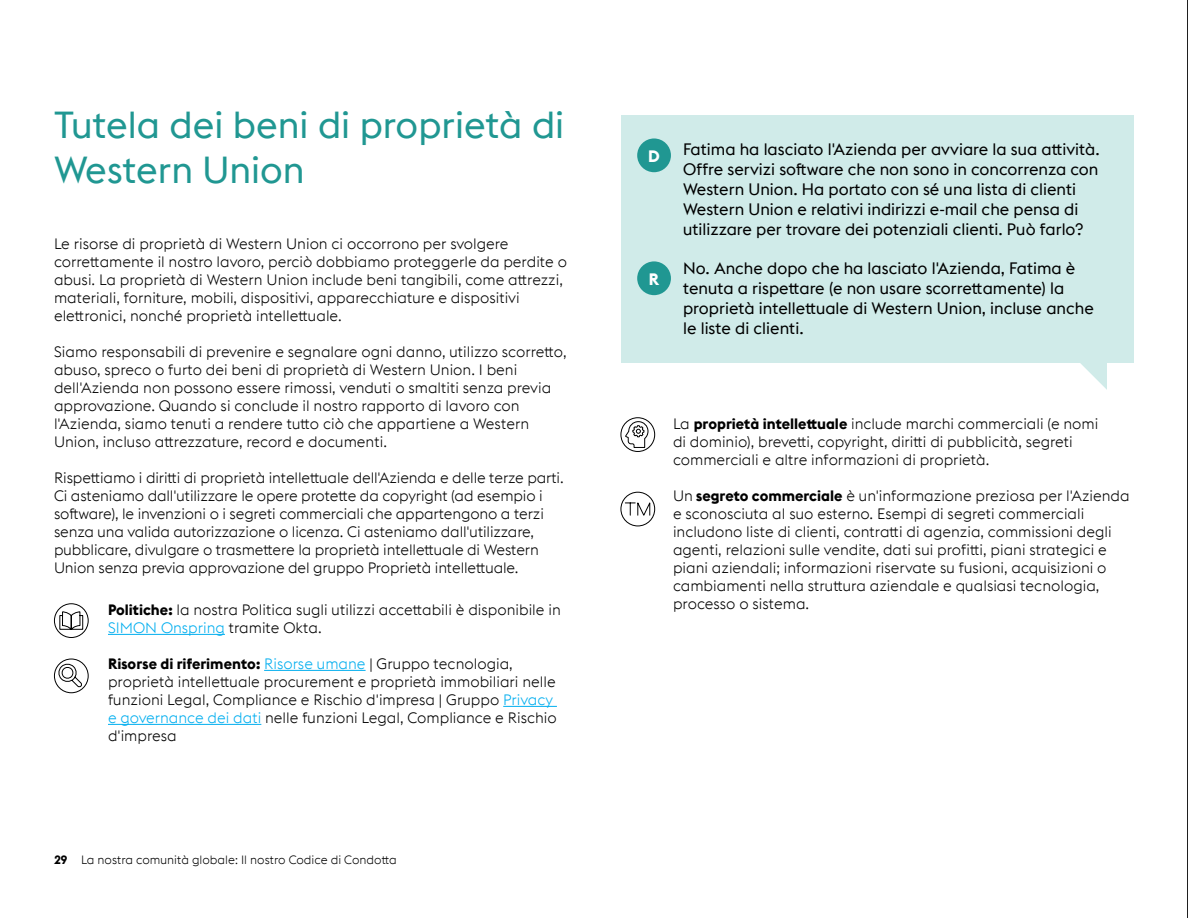
<style>
.page{position:relative;width:1188px;height:918px;background:#fff}
.page>*{position:absolute;margin:0;border:0;box-sizing:border-box;transform-origin:0 0}
.t1{font:37.5px/45px "Euclid WU";color:#209792}
.t2{font:16.5px/19.8px "Euclid WU";color:#000}
.t3{font:16.5px "Euclid WU Bold";color:#fff}
.t4{font:15px/18px "Euclid WU Light";color:#000}
.t5{font:15px "Euclid WU Bold";color:#000}
.t6{font:12px "Euclid WU Light";color:#000}
.s1{font-family:"Euclid WU Bold"}
.s2{color:#00aeef}
.s3{font-family:"Euclid WU Light";color:#00aeef}
.s4{font-family:"Euclid WU Light"}
</style>
<div class="page">
<hr style="left:108px;top:634px;width:117px;height:1px;background:#00aeef">
<hr style="left:264px;top:670px;width:102px;height:1px;background:#00aeef">
<hr style="left:503px;top:706px;width:54px;height:1px;background:#00aeef">
<hr style="left:108px;top:724px;width:153px;height:1px;background:#00aeef">
<div style="left:621px;top:115px;width:513px;height:248px;background:#d0ebe9"></div>
<div style="left:637px;top:138px;width:34px;height:34px;background:#209792;border-radius:50%"></div>
<div style="left:637px;top:261px;width:34px;height:34px;background:#209792;border-radius:50%"></div>
<svg style="left:1080px;top:363px;width:27px;height:27px"></svg>
<svg style="left:54px;top:603px;width:35px;height:35px"></svg>
<svg style="left:54px;top:658px;width:35px;height:36px"></svg>
<svg style="left:620px;top:491px;width:36px;height:36px"></svg>
<svg style="left:625px;top:421px;width:24px;height:27px"></svg>
<div style="left:621px;top:417px;width:34px;height:35px;border:1px solid #000;border-radius:50%"></div>
<hr style="left:1187px;top:0;width:1px;height:918px;background:#000">
<h1 class="t1" style="left:54px;top:102px;width:512px">Tutela dei beni di proprietà di<br>Western Union</h1>
<p class="t4" style="left:54px;top:235px;width:515px">Le risorse di proprietà di Western Union ci occorrono per svolgere correttamente il nostro lavoro, perciò dobbiamo proteggerle da perdite o abusi. La proprietà di Western Union include beni tangibili, come attrezzi, materiali, forniture, mobili, dispositivi, apparecchiature e dispositivi elettronici, nonché proprietà intellettuale.</p>
<p class="t4" style="left:54px;top:343px;width:514px">Siamo responsabili di prevenire e segnalare ogni danno, utilizzo scorretto, abuso, spreco o furto dei beni di proprietà di Western Union. I beni dell'Azienda non possono essere rimossi, venduti o smaltiti senza previa approvazione. Quando si conclude il nostro rapporto di lavoro con l'Azienda, siamo tenuti a rendere tutto ciò che appartiene a Western Union, incluso attrezzature, record e documenti.</p>
<p class="t4" style="left:54px;top:469px;width:511px">Rispettiamo i diritti di proprietà intellettuale dell'Azienda e delle terze parti.<br>Ci asteniamo dall'utilizzare le opere protette da copyright (ad esempio i software), le invenzioni o i segreti commerciali che appartengono a terzi senza una valida autorizzazione o licenza. Ci asteniamo dall'utilizzare, pubblicare, divulgare o trasmettere la proprietà intellettuale di Western Union senza previa approvazione del gruppo Proprietà intellettuale.</p>
<p class="t4" style="left:108px;top:601px;width:454px"><span class="s1">Politiche:</span> la nostra Politica sugli utilizzi accettabili è disponibile in<br><span class="s2">SIMON Onspring</span> tramite Okta.</p>
<p class="t5" style="left:108px;top:654px;width:406px">Risorse di riferimento: <span class="s3">Risorse umane</span> <span class="s4">| Gruppo tecnologia,</span></p>
<p class="t4" style="left:108px;top:673px;width:450px">proprietà intellettuale procurement e proprietà immobiliari nelle funzioni Legal, Compliance e Rischio d'impresa | Gruppo <span class="s2">Privacy e governance dei dati</span> nelle funzioni Legal, Compliance e Rischio d'impresa</p>
<p class="t6" style="left:54px;top:853px;width:344px"><span class="s1">29</span> La nostra comunità globale: Il nostro Codice di Condotta</p>
<p class="t3" style="left:648px;top:146px;width:13px">D</p>
<p class="t3" style="left:649px;top:268px;width:12px">R</p>
<p class="t2" style="left:683px;top:140px;width:418px">Fatima ha lasciato l'Azienda per avviare la sua attività.<br>Offre servizi software che non sono in concorrenza con Western Union. Ha portato con sé una lista di clienti Western Union e relativi indirizzi e-mail che pensa di utilizzare per trovare dei potenziali clienti. Può farlo?</p>
<p class="t2" style="left:683px;top:258px;width:412px">No. Anche dopo che ha lasciato l'Azienda, Fatima è tenuta a rispettare (e non usare scorrettamente) la proprietà intellettuale di Western Union, incluse anche le liste di clienti.</p>
<p class="t4" style="left:673px;top:415px;width:427px">La <span class="s1">proprietà intellettuale</span> include marchi commerciali (e nomi di dominio), brevetti, copyright, diritti di pubblicità, segreti commerciali e altre informazioni di proprietà.</p>
<p class="t4" style="left:673px;top:487px;width:458px">Un <span class="s1">segreto commerciale</span> è un'informazione preziosa per l'Azienda e sconosciuta al suo esterno. Esempi di segreti commerciali includono liste di clienti, contratti di agenzia, commissioni degli agenti, relazioni sulle vendite, dati sui profitti, piani strategici e piani aziendali; informazioni riservate su fusioni, acquisizioni o cambiamenti nella struttura aziendale e qualsiasi tecnologia, processo o sistema.</p>
</div>
